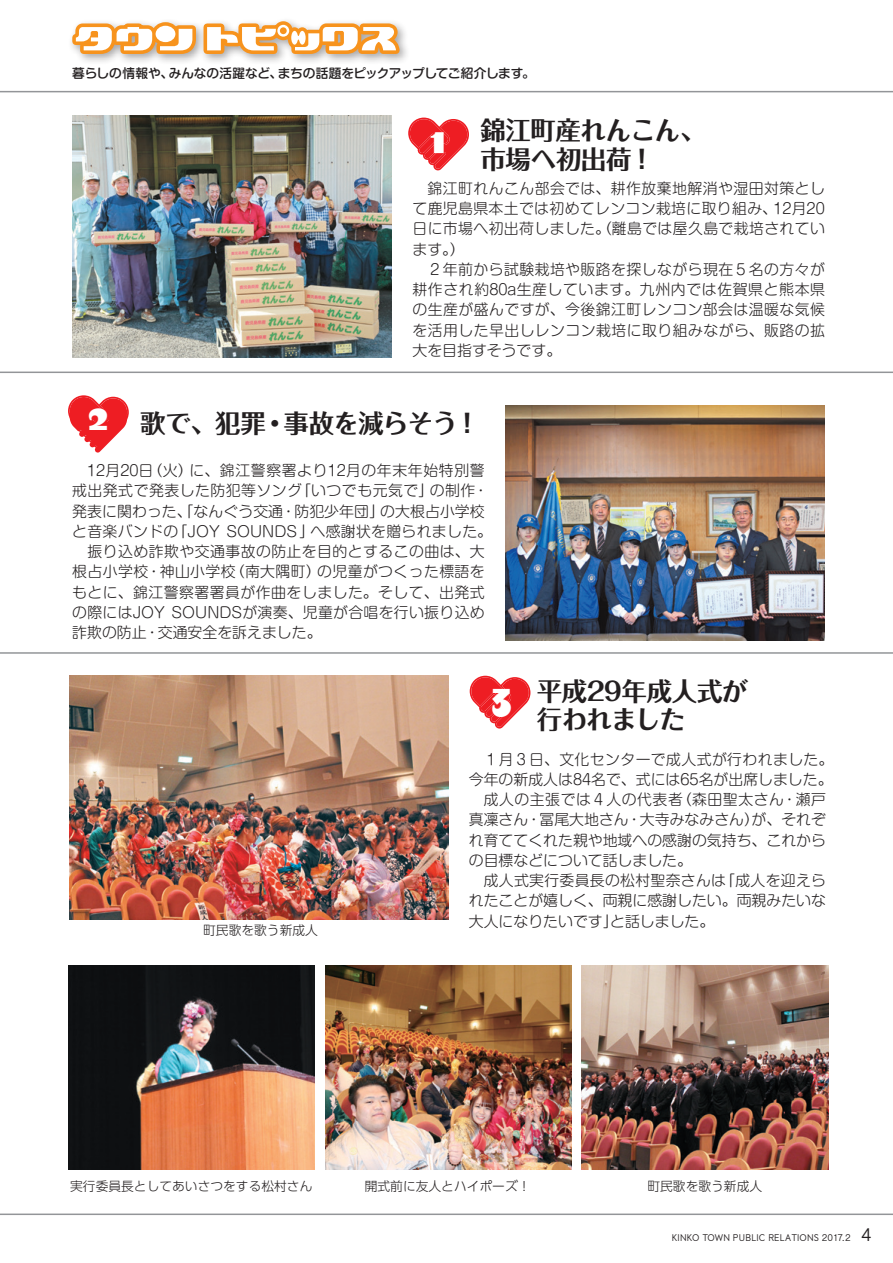
<style>
.page{position:relative;width:893px;height:1263px;background:#fff}
.page>*{position:absolute;margin:0;border:0;box-sizing:border-box;transform-origin:0 0}
.t1{font:37.5px "August Black Alternate";color:#fff}
.t2{font:700 25.5px/28.5px "Folk Pro";letter-spacing:-.015em;color:#231f20}
.t3{font:300 14.85px/20.2px "Shin M Go Pro";letter-spacing:.02em;color:#231f20;text-align:justify}
.t4{font:300 14.85px "Shin M Go Pro";color:#231f20}
.t5{font:300 12.75px "UD Shin Go Pr 6";color:#231f20}
.t6{font:500 12.75px "Shin M Go Pro";letter-spacing:-.01em;color:#231f20}
.t7{font:500 8.55px "MOG Romaji B";letter-spacing:.02em;color:#231f20}
.s1{font-size:15.9px}
</style>
<div class="page">
<hr style="left:0;top:91px;width:893px;height:1px;background:#939598">
<hr style="left:0;top:372px;width:893px;height:1px;background:#939598">
<hr style="left:0;top:652px;width:893px;height:2px;background:#939598">
<hr style="left:0;top:1213px;width:893px;height:2px;background:#939598">
<div style="left:68px;top:17px;width:342px;height:48px;background:#231f20;opacity:.4"></div>
<svg style="left:69px;top:18px;width:335px;height:40px"></svg>
<img style="left:69px;top:675px;width:380px;height:245px">
<svg style="left:470px;top:676px;width:60px;height:53px"></svg>
<img style="left:68px;top:965px;width:247px;height:204px">
<img style="left:325px;top:965px;width:247px;height:204px">
<img style="left:582px;top:965px;width:246px;height:204px">
<img style="left:72px;top:115px;width:319px;height:242px">
<img style="left:506px;top:405px;width:319px;height:235px">
<svg style="left:408px;top:118px;width:61px;height:53px"></svg>
<svg style="left:68px;top:395px;width:61px;height:58px"></svg>
<p class="t6" style="left:72px;top:63px;width:464px">暮らしの情報や、みんなの活躍など、まちの話題をピックアップしてご紹介します。</p>
<h1 class="t1" style="left:430px;top:113px;width:18px">1</h1>
<h2 class="t2" style="left:480px;top:113px;width:226px">錦江町産れんこん、市場へ初出荷！</h2>
<h1 class="t1" style="left:87px;top:390px;width:23px">2</h1>
<p class="t3" style="left:412px;top:176px;width:414px;text-indent:15px">錦江町れんこん部会では、耕作放棄地解消や湿田対策として鹿児島県本土では初めてレンコン栽培に取り組み、12月20日に市場へ初出荷しました。（離島では屋久島で栽培されています。）</p>
<p class="t3" style="left:412px;top:257px;width:414px;text-indent:15px">２年前から試験栽培や販路を探しながら現在５名の方々が耕作され約80a生産しています。九州内では佐賀県と熊本県の生産が盛んですが、今後錦江町レンコン部会は温暖な気候を活用した早出しレンコン栽培に取り組みながら、販路の拡大を目指すそうです。</p>
<h2 class="t2" style="left:140px;top:405px;width:341px">歌で、犯罪・事故を減らそう！</h2>
<p class="t3" style="left:72px;top:459px;width:421px;text-align:left;text-indent:15px">12月20日（火）に、錦江警察署より12月の年末年始特別警戒出発式で発表した防犯等ソング「いつでも元気で」の制作・発表に関わった、「なんぐう交通・防犯少年団」の大根占小学校と音楽バンドの「JOY SOUNDS」へ感謝状を贈られました。　振り込め詐欺や交通事故の防止を目的とするこの曲は、大根占小学校・神山小学校（南大隅町）の児童がつくった標語をもとに、錦江警察署署員が作曲をしました。そして、出発式の際にはJOY SOUNDSが演奏、児童が合唱を行い振り込め詐欺の防止・交通安全を訴えました。</p>
<h1 class="t1" style="left:491px;top:669px;width:24px">3</h1>
<h2 class="t2" style="left:537px;top:673px;width:213px">平成29年成人式が行われました</h2>
<p class="t5" style="left:203px;top:920px;width:116px">町民歌を歌う新成人</p>
<p class="t3" style="left:484px;top:747px;width:351px">１月３日、文化センターで成人式が行われました。</p>
<p class="t4" style="left:469px;top:767px;width:365px">今年の新成人は84名で、式には65名が出席しました。</p>
<p class="t3" style="left:484px;top:787px;width:344px">成人の主張では４人の代表者（森田聖太さん・瀬戸</p>
<p class="t4" style="left:469px;top:808px;width:359px">真凜さん・冨尾大地さん・大寺みなみさん）が、それぞ</p>
<p class="t4" style="left:469px;top:828px;width:359px">れ育ててくれた親や地域への感謝の気持ち、これから</p>
<p class="t4" style="left:469px;top:848px;width:225px">の目標などについて話しました。</p>
<p class="t3" style="left:484px;top:868px;width:344px">成人式実行委員長の松村聖奈さんは「成人を迎えら</p>
<p class="t4" style="left:469px;top:889px;width:359px">れたことが嬉しく、両親に感謝したい。両親みたいな</p>
<p class="t4" style="left:469px;top:909px;width:247px">大人になりたいです」と話しました。</p>
<p class="t5" style="left:70px;top:1176px;width:244px">実行委員長としてあいさつをする松村さん</p>
<p class="t5" style="left:365px;top:1176px;width:167px">開式前に友人とハイポーズ！</p>
<p class="t5" style="left:647px;top:1176px;width:116px">町民歌を歌う新成人</p>
<p class="t7" style="left:672px;top:1232px;width:202px">KINKO TOWN PUBLIC RELATIONS 2017.2 <span class="s1">4</span></p>
</div>
